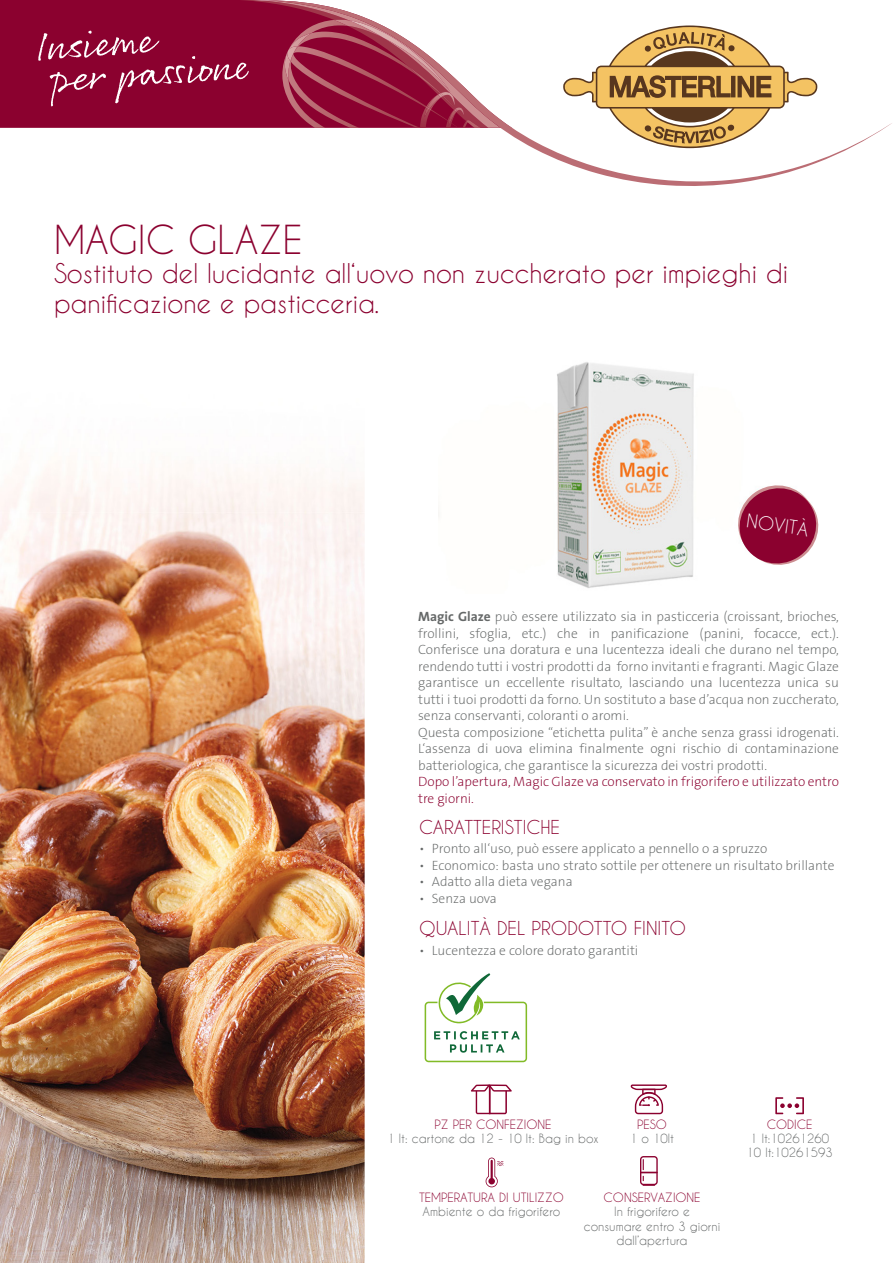
<style>
.page{position:relative;width:893px;height:1263px;background:#fff}
.page>*{position:absolute;margin:0;border:0;box-sizing:border-box;transform-origin:0 0}
.t1{font:37.5px "Caviar Dreams";color:#8b012f}
.t2{font:25.5px "Caviar Dreams";color:#8b012f}
.t3{font:18px "Caviar Dreams";color:#8b012f}
.t4{font:17.85px "Caviar Dreams";color:#fff}
.t5{font:200 13.5px/16.5px "The Sans B2";color:#666969;text-align:justify}
.t6{font:200 13.5px/16.5px "The Sans B2";color:#8b012f}
.t7{font:12px/14.4px "Caviar Dreams";color:#666969;text-align:center}
.t8{font:12px "Caviar Dreams";color:#8b012f}
.s1{font-family:"The Sans B7";font-weight:700}
</style>
<div class="page">
<div style="left:0;top:0;width:38px;height:128px;background:#8b012f"></div>
<svg style="left:500px;top:25px;width:392px;height:161px"></svg>
<svg style="left:38px;top:0;width:462px;height:128px;background:#a4385a"></svg>
<svg style="left:563px;top:26px;width:254px;height:122px"></svg>
<svg style="left:486px;top:1157px;width:17px;height:30px"></svg>
<svg style="left:775px;top:1097px;width:29px;height:17px"></svg>
<svg style="left:630px;top:1084px;width:37px;height:30px"></svg>
<svg style="left:471px;top:1084px;width:41px;height:30px"></svg>
<svg style="left:640px;top:1156px;width:18px;height:30px"></svg>
<img style="left:557px;top:362px;width:137px;height:226px">
<img style="left:0;top:460px;width:365px;height:803px">
<svg style="left:425px;top:973px;width:102px;height:89px"></svg>
<svg style="left:738px;top:485px;width:81px;height:80px"></svg>
<p class="t1" style="left:54px;top:217px;width:250px">MAGIC GLAZE</p>
<p class="t2" style="left:54px;top:258px;width:736px">Sostituto del lucidante all‘uovo non zuccherato per impieghi di</p>
<p class="t2" style="left:54px;top:288px;width:327px">panificazione e pasticceria.</p>
<p class="t4" style="left:748px;top:510px;width:64px;rotate:8deg">NOVITÀ</p>
<p class="t5" style="left:418px;top:609px;width:422px"><span class="s1">Magic Glaze</span> può essere utilizzato sia in pasticceria (croissant, brioches, frollini, sfoglia, etc.) che in panificazione (panini, focacce, ect.).<br>Conferisce una doratura e una lucentezza ideali che durano nel tempo, rendendo tutti i vostri prodotti da forno invitanti e fragranti. Magic Glaze garantisce un eccellente risultato, lasciando una lucentezza unica su tutti i tuoi prodotti da forno. Un sostituto a base d’acqua non zuccherato, senza conservanti, coloranti o aromi.</p>
<p class="t5" style="left:418px;top:724px;width:422px">Questa composizione “etichetta pulita” è anche senza grassi idrogenati.<br>L‘assenza di uova elimina finalmente ogni rischio di contaminazione batteriologica, che garantisce la sicurezza dei vostri prodotti.</p>
<p class="t6" style="left:418px;top:774px;width:422px">Dopo l’apertura, Magic Glaze va conservato in frigorifero e utilizzato entro tre giorni.</p>
<p class="t3" style="left:419px;top:816px;width:142px">CARATTERISTICHE</p>
<p class="t5" style="left:419px;top:841px;width:350px">• Pronto all‘uso, può essere applicato a pennello o a spruzzo</p>
<p class="t5" style="left:419px;top:857px;width:417px">• Economico: basta uno strato sottile per ottenere un risultato brillante</p>
<p class="t5" style="left:419px;top:874px;width:155px">• Adatto alla dieta vegana</p>
<p class="t5" style="left:419px;top:890px;width:79px">• Senza uova</p>
<p class="t3" style="left:419px;top:918px;width:269px">QUALITÀ DEL PRODOTTO FINITO</p>
<p class="t5" style="left:419px;top:942px;width:221px">• Lucentezza e colore dorato garantiti</p>
<p class="t8" style="left:434px;top:1117px;width:119px">PZ PER CONFEZIONE</p>
<p class="t7" style="left:387px;top:1131px;width:213px">1 lt: cartone da 12 - 10 lt: Bag in box</p>
<p class="t8" style="left:637px;top:1117px;width:31px">PESO</p>
<p class="t7" style="left:630px;top:1131px;width:45px">1 o 10lt</p>
<p class="t8" style="left:419px;top:1190px;width:146px">TEMPERATURA DI UTILIZZO</p>
<p class="t7" style="left:423px;top:1204px;width:139px">Ambiente o da frigorifero</p>
<p class="t8" style="left:604px;top:1190px;width:99px">CONSERVAZIONE</p>
<p class="t7" style="left:614px;top:1204px;width:77px">In frigorifero e</p>
<p class="t7" style="left:584px;top:1219px;width:138px">consumare entro 3 giorni dall’apertura</p>
<p class="t8" style="left:767px;top:1117px;width:47px">CODICE</p>
<p class="t7" style="left:750px;top:1131px;width:80px">1 lt:10261260</p>
<p class="t7" style="left:747px;top:1145px;width:88px">10 lt:10261593</p>
</div>
